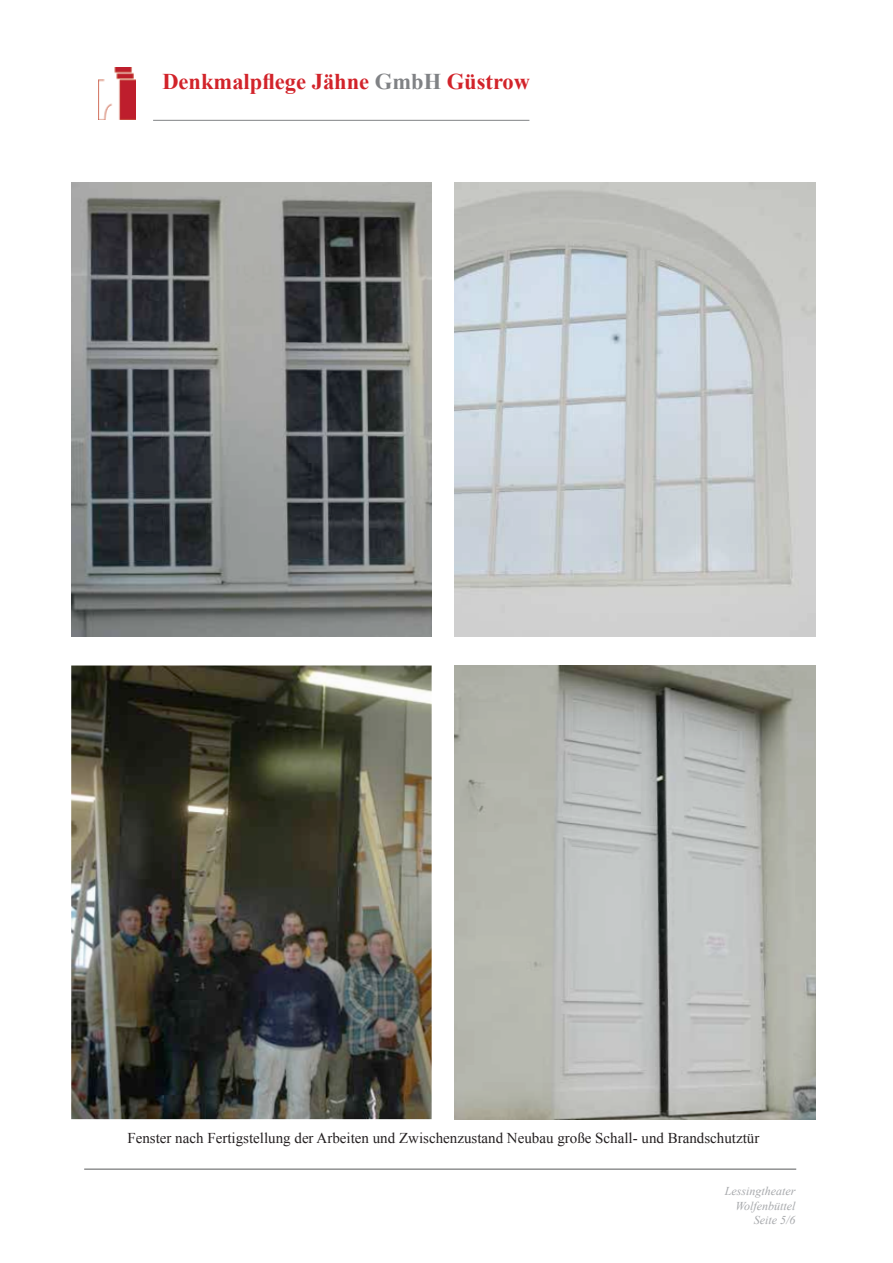
<style>
.page{position:relative;width:893px;height:1263px;background:#fff}
.page>*{position:absolute;margin:0;border:0;box-sizing:border-box;transform-origin:0 0}
.t1{font:700 22.5px "Times New Roman";color:#d2232a}
.t2{font:15px "Times New Roman";color:#231f20}
.t3{font:italic 12px/14.4px "Times New Roman";color:#a7a9ac;text-align:right}
.s1{color:#808285}
</style>
<div class="page">
<img style="left:98px;top:68px;width:38px;height:52px">
<hr style="left:153px;top:120px;width:376px;height:1px;background:#808285">
<hr style="left:84px;top:1169px;width:712px;height:1px;background:#58595b">
<img style="left:71px;top:183px;width:361px;height:453px">
<img style="left:455px;top:665px;width:360px;height:454px">
<img style="left:455px;top:183px;width:360px;height:453px">
<img style="left:71px;top:665px;width:361px;height:454px">
<h1 class="t1" style="left:162px;top:65px;width:369px">Denkmalpflege Jähne <span class="s1">GmbH</span> Güstrow</h1>
<p class="t2" style="left:127px;top:1128px;width:633px">Fenster nach Fertigstellung der Arbeiten und Zwischenzustand Neubau große Schall- und Brandschutztür</p>
<p class="t3" style="left:725px;top:1184px;width:72px">Lessingtheater<br>Wolfenbüttel<br>Seite 5/6</p>
</div>
